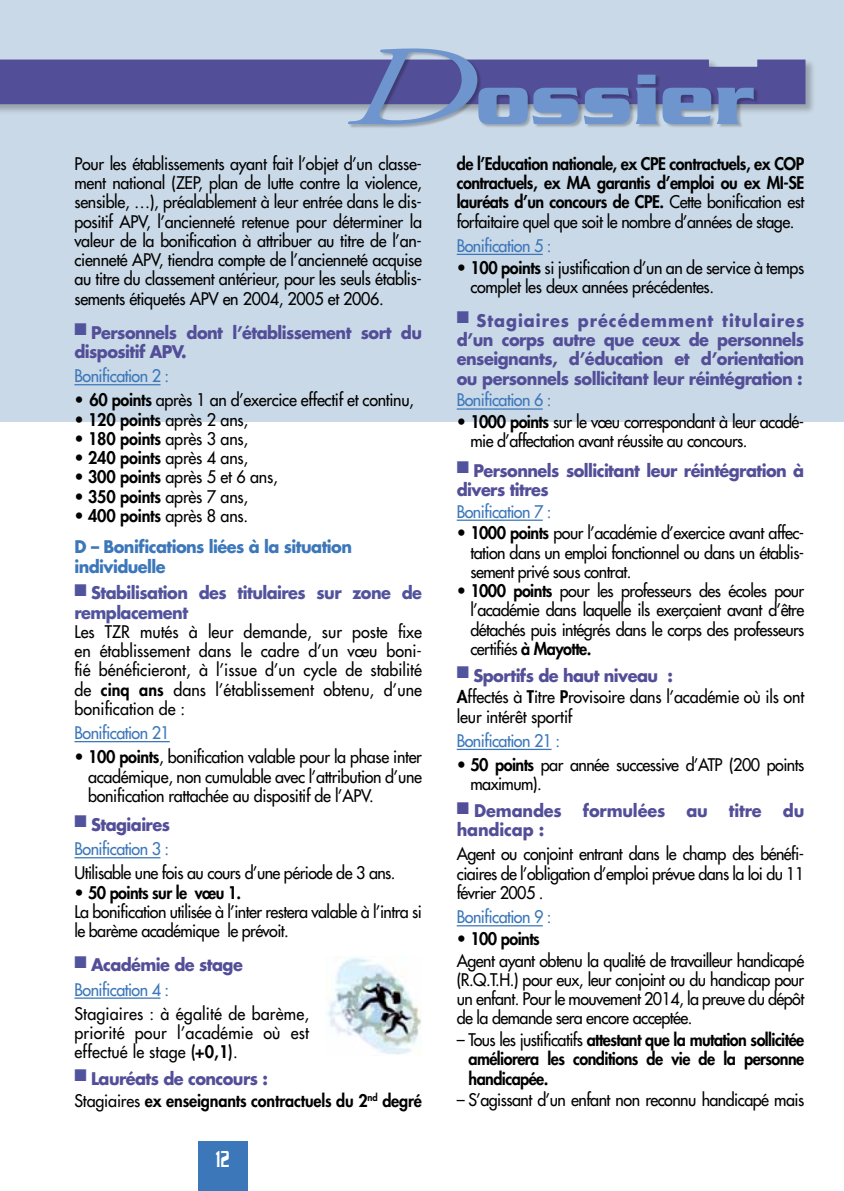
<style>
.page{position:relative;width:844px;height:1191px;background:#fff}
.page>*{position:absolute;margin:0;border:0;box-sizing:border-box;transform-origin:0 0}
.t1{font:700 77px "Serpentine";color:#6e95ce}
.t2{font:500 25.03px "Serpentine";color:#fff;scale:.49 1}
.t3{font:16.97px/19.2px "Futura";letter-spacing:-.035em;color:#000;text-align:justify;scale:.95 1}
.t4{font:800 16.97px/19.2px "Futura";letter-spacing:-.03em;color:#000;text-align:justify;scale:.95 1}
.t5{font:700 16.97px/19.2px "Futura";letter-spacing:-.035em;color:#534e98;scale:.95 1}
.t6{font:16.97px/21.7px "Futura";letter-spacing:-.01em;color:#000;scale:.95 1}
.t7{font:16.97px/24.2px "Futura";letter-spacing:-.035em;color:#3c77ba;scale:.95 1}
.t8{font:800 16.97px/21.7px "Futura";letter-spacing:-.01em;color:#000;scale:.95 1}
.t9{font:700 16.97px/31.3px "Futura";letter-spacing:-.035em;color:#3c77ba;scale:.95 1}
.t10{font:700 16.97px/19.2px "Futura";letter-spacing:-.035em;color:#51539c;scale:.95 1}
.t11{font:700 16.97px/19.2px "Futura";letter-spacing:-.01em;color:#534e98;scale:.95 1}
.s1{font-family:"Adobe Garamond Pro";font-weight:400;font-style:italic;font-size:113.75px}
.s2{font-weight:800}
.s3{font-weight:400;color:#000}
.s4{font-weight:800;color:#000}
.s5{font-weight:700;color:#534e98}
.s6{font-weight:400;color:#3c77ba}
.s7{font-weight:400}
</style>
<div class="page">
<div style="left:0;top:0;width:843px;height:422px;background:#cad9e7"></div>
<div style="left:0;top:59px;width:815px;height:55px;background:#000;opacity:.25"></div>
<div style="left:0;top:60px;width:805px;height:44px;background:#534e98"></div>
<div style="left:348px;top:49px;width:410px;height:80px;background:#000;opacity:.25"></div>
<hr style="left:74px;top:384px;width:86px;height:1px;background:#3c77ba">
<hr style="left:74px;top:741px;width:96px;height:1px;background:#3c77ba">
<hr style="left:74px;top:857px;width:86px;height:1px;background:#3c77ba">
<hr style="left:74px;top:997px;width:86px;height:1px;background:#3c77ba">
<hr style="left:456px;top:254px;width:86px;height:1px;background:#3c77ba">
<hr style="left:456px;top:408px;width:86px;height:2px;background:#3c77ba">
<hr style="left:456px;top:519px;width:86px;height:2px;background:#3c77ba">
<hr style="left:456px;top:748px;width:95px;height:2px;background:#3c77ba">
<hr style="left:456px;top:925px;width:86px;height:1px;background:#3c77ba">
<div style="left:198px;top:1141px;width:50px;height:50px;background:#3c77ba"></div>
<img style="left:326px;top:957px;width:95px;height:98px">
<h1 class="t1" style="left:345px;top:55px;width:410px"><span class="s1">D</span>ossier</h1>
<p class="t3" style="left:74px;top:154px;width:367px">Pour les établissements ayant fait l’objet d’un classe&shy;ment national (ZEP, plan de lutte contre la violence, sensible, …), préalablement à leur entrée dans le dis&shy;positif APV, l’ancienneté retenue pour déterminer la valeur de la bonification à attribuer au titre de l’an&shy;cienneté APV, tiendra compte de l’ancienneté acquise au titre du classement antérieur, pour les seuls établis&shy;sements étiquetés APV en 2004, 2005 et 2006.</p>
<p class="t5" style="left:74px;top:322px;width:367px"><sup>■</sup> Personnels dont l’établissement sort du dispositif APV.</p>
<p class="t7" style="left:74px;top:364px;width:101px">Bonification 2 :</p>
<p class="t3" style="left:74px;top:390px;width:359px">• <span class="s2">60 points</span> après 1 an d’exercice effectif et continu,</p>
<p class="t6" style="left:74px;top:408px;width:184px">• <span class="s2">120 points</span> après 2 ans,</p>
<p class="t6" style="left:74px;top:428px;width:184px">• <span class="s2">180 points</span> après 3 ans,</p>
<p class="t6" style="left:74px;top:447px;width:184px">• <span class="s2">240 points</span> après 4 ans,</p>
<p class="t6" style="left:74px;top:466px;width:215px">• <span class="s2">300 points</span> après 5 et 6 ans,</p>
<p class="t6" style="left:74px;top:485px;width:184px">• <span class="s2">350 points</span> après 7 ans,</p>
<p class="t9" style="left:74px;top:499px;width:293px"><span class="s3">•</span> <span class="s4">400 points</span> <span class="s3">après 8 ans.<br></span>D – Bonifications liées à la situation</p>
<p class="t9" style="left:74px;top:550px;width:97px">individuelle</p>
<p class="t10" style="left:74px;top:583px;width:367px">■ Stabilisation des titulaires sur zone de remplacement</p>
<p class="t3" style="left:74px;top:622px;width:367px">Les TZR mutés à leur demande, sur poste fixe en établissement dans le cadre d’un vœu boni&shy;fié bénéficieront, à l’issue d’un cycle de stabilité de <span class="s2">cinq ans</span> dans l’établissement obtenu, d’une bonification de :</p>
<p class="t7" style="left:74px;top:720px;width:102px">Bonification 21</p>
<p class="t3" style="left:88px;top:747px;width:353px;text-indent:-14px">• <span class="s2">100 points</span>, bonification valable pour la phase inter académique, non cumulable avec l’attribution d’une bonification rattachée au dispositif de l’APV.</p>
<p class="t7" style="left:74px;top:812px;width:102px"><sup>■</sup> <span class="s5">Stagiaires<br></span>Bonification 3 :</p>
<p class="t3" style="left:74px;top:863px;width:339px">Utilisable une fois au cours d’une période de 3 ans.</p>
<p class="t3" style="left:74px;top:882px;width:367px;text-align:left">• <span class="s2">50 points sur le vœu 1.<br></span>La bonification utilisée à l’inter restera valable à l’intra si le barème académique le prévoit.</p>
<p class="t5" style="left:74px;top:952px;width:179px;line-height:24.2px"><sup>■</sup> Académie de stage<br><span class="s6">Bonification 4 :</span></p>
<p class="t3" style="left:74px;top:1003px;width:248px">Stagiaires : à égalité de barème, priorité pour l’académie où est effectué le stage <span class="s2">(+0,1)</span>.</p>
<p class="t8" style="left:74px;top:1067px;width:367px"><sup>■</sup> <span class="s5">Lauréats de concours :<br></span><span class="s7">Stagiaires</span> ex enseignants contractuels du 2<sup>nd</sup> degré</p>
<p class="t4" style="left:456px;top:154px;width:367px">de l’Education nationale, ex CPE contractuels, ex COP contractuels, ex MA garantis d’emploi ou ex MI-SE lauréats d’un concours de CPE. <span class="s7">Cette bonification est forfaitaire quel que soit le nombre d’années de stage.</span></p>
<p class="t7" style="left:456px;top:233px;width:101px">Bonification 5 :</p>
<p class="t3" style="left:470px;top:257px;width:353px;text-indent:-14px">• <span class="s2">100 points</span> si justification d’un an de service à temps complet les deux années précédentes.</p>
<p class="t5" style="left:456px;top:311px;width:367px;text-align:justify"><sup>■</sup> Stagiaires précédemment titulaires d’un corps autre que ceux de personnels enseignants, d’éducation et d’orientation ou personnels sollicitant leur réintégration :</p>
<p class="t7" style="left:456px;top:388px;width:101px">Bonification 6 :</p>
<p class="t3" style="left:470px;top:412px;width:353px;text-indent:-14px">• <span class="s2">1000 points</span> sur le vœu correspondant à leur acadé&shy;mie d’affectation avant réussite au concours.</p>
<p class="t5" style="left:456px;top:460px;width:367px"><sup>■</sup> Personnels sollicitant leur réintégration à divers titres</p>
<p class="t7" style="left:456px;top:499px;width:101px">Bonification 7 :</p>
<p class="t3" style="left:470px;top:523px;width:353px;text-indent:-14px">• <span class="s2">1000 points</span> pour l’académie d’exercice avant affec&shy;tation dans un emploi fonctionnel ou dans un établis&shy;sement privé sous contrat.</p>
<p class="t3" style="left:470px;top:581px;width:353px;text-indent:-14px">• <span class="s2">1000 points</span> pour les professeurs des écoles pour l’académie dans laquelle ils exerçaient avant d’être détachés puis intégrés dans le corps des professeurs certifiés <span class="s2">à Mayotte.</span></p>
<p class="t6" style="left:456px;top:664px;width:367px"><sup>■</sup> <span class="s5">Sportifs de haut niveau :<br></span><span class="s2">A</span>ffectés à <span class="s2">T</span>itre <span class="s2">P</span>rovisoire dans l’académie où ils ont</p>
<p class="t6" style="left:456px;top:705px;width:123px">leur intérêt sportif</p>
<p class="t7" style="left:456px;top:728px;width:110px">Bonification 21 :</p>
<p class="t3" style="left:470px;top:755px;width:353px;text-indent:-14px">• <span class="s2">50 points</span> par année successive d’ATP (200 points maximum).</p>
<p class="t11" style="left:456px;top:800px;width:367px">■ Demandes formulées au titre du handicap :</p>
<p class="t3" style="left:456px;top:844px;width:367px">Agent ou conjoint entrant dans le champ des bénéfi&shy;ciaires de l’obligation d’emploi prévue dans la loi du 11 février 2005 .</p>
<p class="t7" style="left:456px;top:904px;width:101px">Bonification 9 :</p>
<p class="t3" style="left:456px;top:927px;width:367px;line-height:21.7px">• <span class="s2">100 points<br></span>Agent ayant obtenu la qualité de travailleur handicapé</p>
<p class="t3" style="left:456px;top:970px;width:367px">(R.Q.T.H.) pour eux, leur conjoint ou du handicap pour un enfant. Pour le mouvement 2014, la preuve du dépôt de la demande sera encore acceptée.</p>
<p class="t4" style="left:468px;top:1030px;width:355px;text-indent:-12px"><span class="s7">– Tous les justificatifs</span> attestant que la mutation sollicitée améliorera les conditions de vie de la personne handicapée.</p>
<p class="t3" style="left:456px;top:1090px;width:367px">– S’agissant d’un enfant non reconnu handicapé mais</p>
<h2 class="t2" style="left:216px;top:1145px;width:29px">12</h2>
<h2 class="t2" style="left:220px;top:1145px;width:19px">4</h2>
</div>
